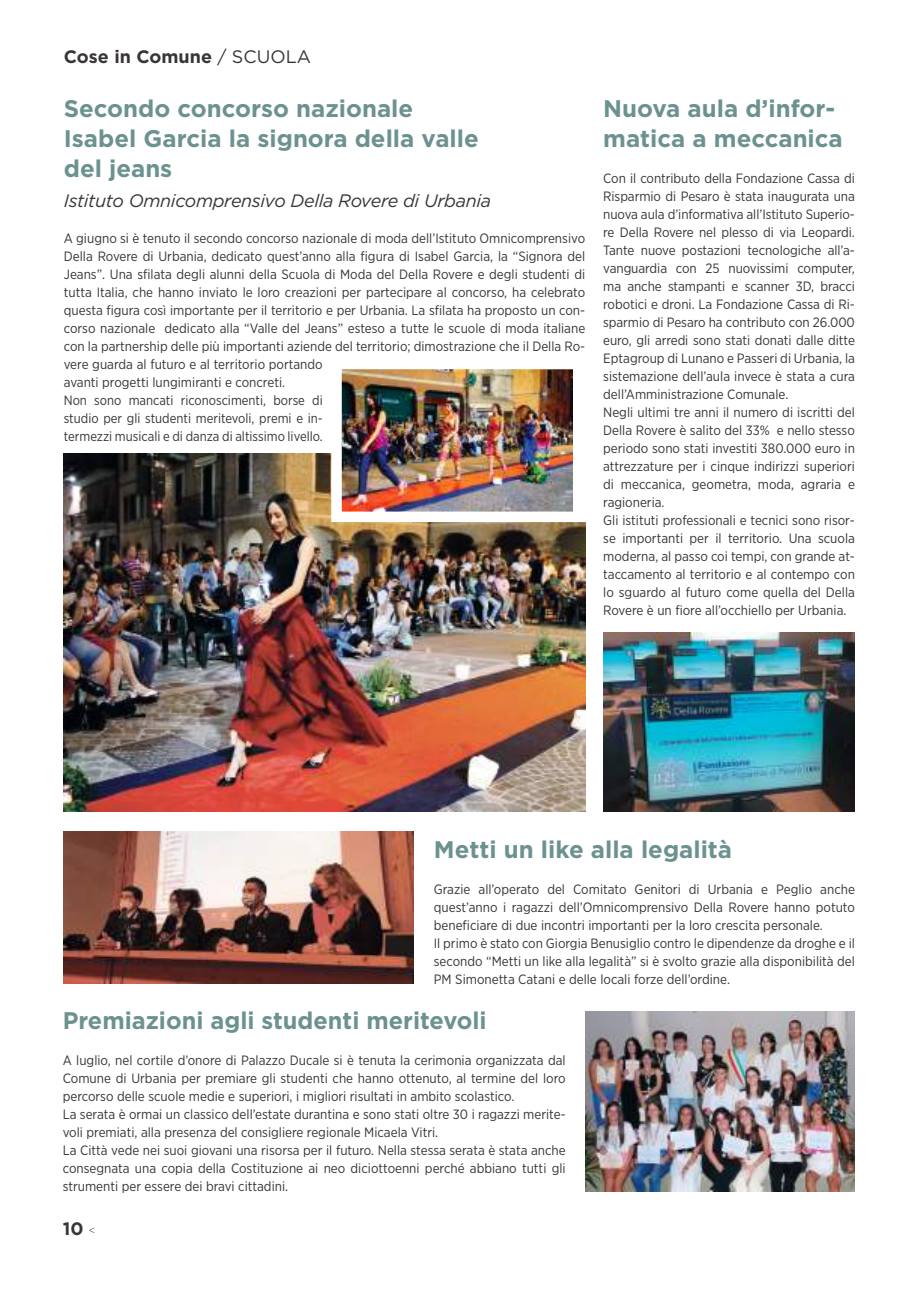
<style>
.page{position:relative;width:906px;height:1289px;background:#fff}
.page>*{position:absolute;margin:0;border:0;box-sizing:border-box;transform-origin:0 0}
.t1{font:700 24px/30px "Gotham";color:#6c9290}
.t2{font:italic 18px "Gotham";letter-spacing:-.02em;color:#393535}
.t3{font:700 18px "Gotham";color:#393535}
.t4{font:13.5px/18px "Gotham Narrow";color:#393535}
.s1{font-weight:400}
.s2{font-weight:300;font-size:10.5px}
</style>
<div class="page">
<img style="left:64px;top:832px;width:349px;height:151px">
<img style="left:585px;top:1011px;width:270px;height:180px">
<img style="left:603px;top:632px;width:252px;height:179px">
<img style="left:64px;top:454px;width:521px;height:357px">
<img style="left:342px;top:370px;width:230px;height:141px">
<h2 class="t3" style="left:64px;top:45px;width:249px">Cose in Comune <span class="s1">/ SCUOLA</span></h2>
<h1 class="t1" style="left:64px;top:93px;width:416px">Secondo concorso nazionale<br>Isabel Garcia la signora della valle del jeans</h1>
<h2 class="t2" style="left:64px;top:189px;width:429px">Istituto Omnicomprensivo Della Rovere di Urbania</h2>
<p class="t4" style="left:64px;top:229px;width:523px">A giugno si è tenuto il secondo concorso nazionale di moda dell’Istituto Omnicomprensivo Della Rovere di Urbania, dedicato quest’anno alla figura di Isabel Garcia, la “Signora del Jeans”. Una sfilata degli alunni della Scuola di Moda del Della Rovere e degli studenti di tutta Italia, che hanno inviato le loro creazioni per partecipare al concorso, ha celebrato questa figura così importante per il territorio e per Urbania. La sfilata ha proposto un con&shy;corso nazionale dedicato alla “Valle del Jeans” esteso a tutte le scuole di moda italiane con la partnership delle più importanti aziende del territorio; dimostrazione che il Della Ro&shy;vere guarda al futuro e al territorio portando<br>avanti progetti lungimiranti e concreti.<br>Non sono mancati riconoscimenti, borse di<br>studio per gli studenti meritevoli, premi e in-<br>termezzi musicali e di danza di altissimo livello.</p>
<h1 class="t1" style="left:603px;top:93px;width:241px">Nuova aula d’infor&shy;matica a meccanica</h1>
<p class="t4" style="left:603px;top:169px;width:253px">Con il contributo della Fondazione Cassa di Risparmio di Pesaro è stata inaugurata una nuova aula d’informativa all’Istituto Superio&shy;re Della Rovere nel plesso di via Leopardi.<br>Tante nuove postazioni tecnologiche all’a&shy;vanguardia con 25 nuovissimi computer, ma anche stampanti e scanner 3D, bracci robotici e droni. La Fondazione Cassa di Ri&shy;sparmio di Pesaro ha contributo con 26.000 euro, gli arredi sono stati donati dalle ditte Eptagroup di Lunano e Passeri di Urbania, la sistemazione dell’aula invece è stata a cura dell’Amministrazione Comunale.<br>Negli ultimi tre anni il numero di iscritti del Della Rovere è salito del 33% e nello stesso periodo sono stati investiti 380.000 euro in attrezzature per i cinque indirizzi superiori di meccanica, geometra, moda, agraria e ragioneria.<br>Gli istituti professionali e tecnici sono risor&shy;se importanti per il territorio. Una scuola moderna, al passo coi tempi, con grande at&shy;taccamento al territorio e al contempo con lo sguardo al futuro come quella del Della Rovere è un fiore all’occhiello per Urbania.</p>
<h1 class="t1" style="left:434px;top:834px;width:300px">Metti un like alla legalità</h1>
<p class="t4" style="left:434px;top:879px;width:422px">Grazie all’operato del Comitato Genitori di Urbania e Peglio anche quest’anno i ragazzi dell’Omnicomprensivo Della Rovere hanno potuto beneficiare di due incontri importanti per la loro crescita personale.<br>Il primo è stato con Giorgia Benusiglio contro le dipendenze da droghe e il secondo “Metti un like alla legalità” si è svolto grazie alla disponibilità del PM Simonetta Catani e delle locali forze dell’ordine.</p>
<h1 class="t1" style="left:63px;top:1004px;width:425px">Premiazioni agli studenti meritevoli</h1>
<p class="t4" style="left:63px;top:1050px;width:504px">A luglio, nel cortile d’onore di Palazzo Ducale si è tenuta la cerimonia organizzata dal Comune di Urbania per premiare gli studenti che hanno ottenuto, al termine del loro percorso delle scuole medie e superiori, i migliori risultati in ambito scolastico.<br>La serata è ormai un classico dell’estate durantina e sono stati oltre 30 i ragazzi merite&shy;voli premiati, alla presenza del consigliere regionale Micaela Vitri.<br>La Città vede nei suoi giovani una risorsa per il futuro. Nella stessa serata è stata anche consegnata una copia della Costituzione ai neo diciottoenni perché abbiano tutti gli strumenti per essere dei bravi cittadini.</p>
<h2 class="t3" style="left:63px;top:1216px;width:34px">10 <span class="s2">&lt;</span></h2>
</div>
